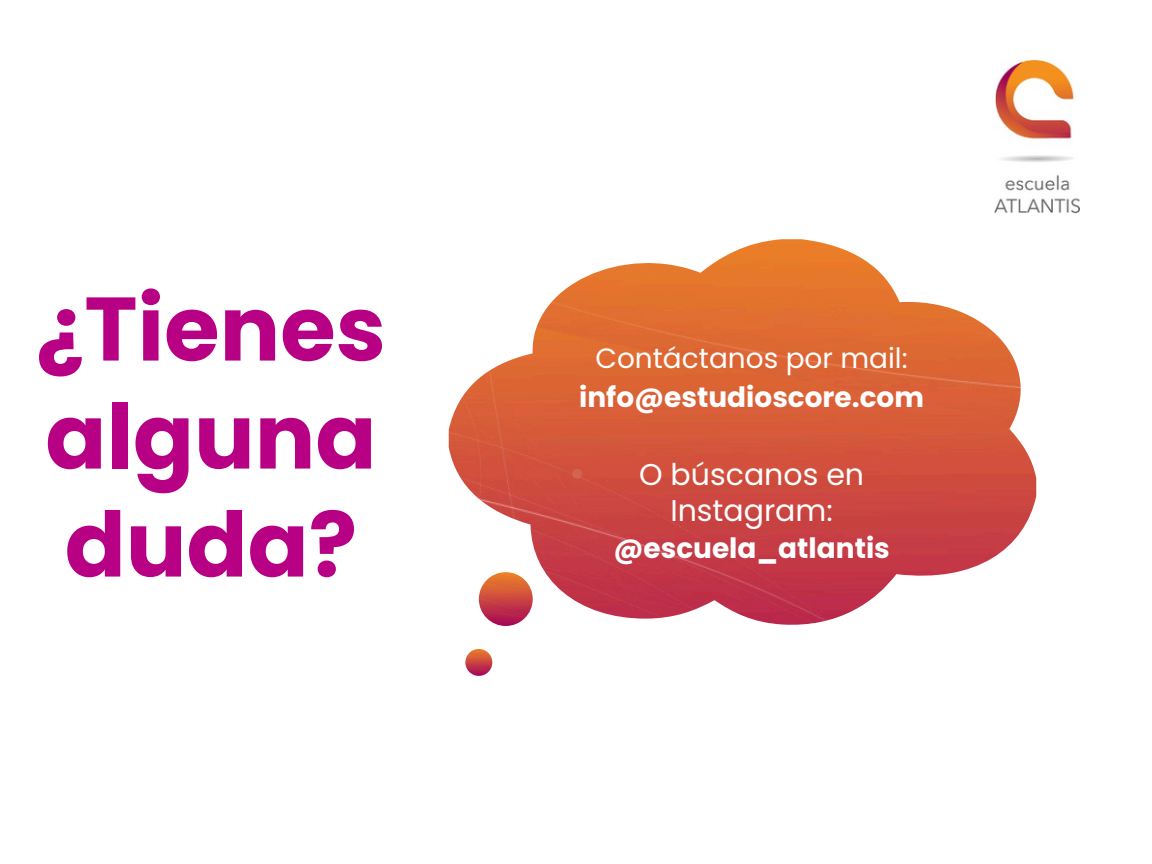
<style>
.page{position:relative;width:1152px;height:864px;background:#fff}
.page>*{position:absolute;margin:0;border:0;box-sizing:border-box;transform-origin:0 0}
.t1{font:700 90px/108px "Poppins";color:#b80085;text-align:justify}
.t2{font:30px/35.8px "Poppins";color:#fff;text-align:center}
.t3{font:700 27.9px "Poppins";color:#fff}
.t4{font:27.9px "Poppins";color:#fff}
</style>
<div class="page">
<img style="left:994px;top:61px;width:86px;height:153px">
<img style="left:449px;top:239px;width:587px;height:386px">
<img style="left:479px;top:572px;width:54px;height:54px;border-radius:50%">
<img style="left:465px;top:649px;width:27px;height:27px;border-radius:50%">
<p class="t1" style="left:36px;top:275px;width:351px">¿Tienes alguna duda?</p>
<h2 class="t4" style="left:595px;top:339px;width:314px">Contáctanos por mail:</h2>
<p class="t3" style="left:579px;top:377px;width:346px">info@estudioscore.com</p>
<h2 class="t2" style="left:639px;top:457px;width:227px">O búscanos en<br>Instagram:</h2>
<p class="t3" style="left:613px;top:529px;width:278px">@escuela_atlantis</p>
</div>
